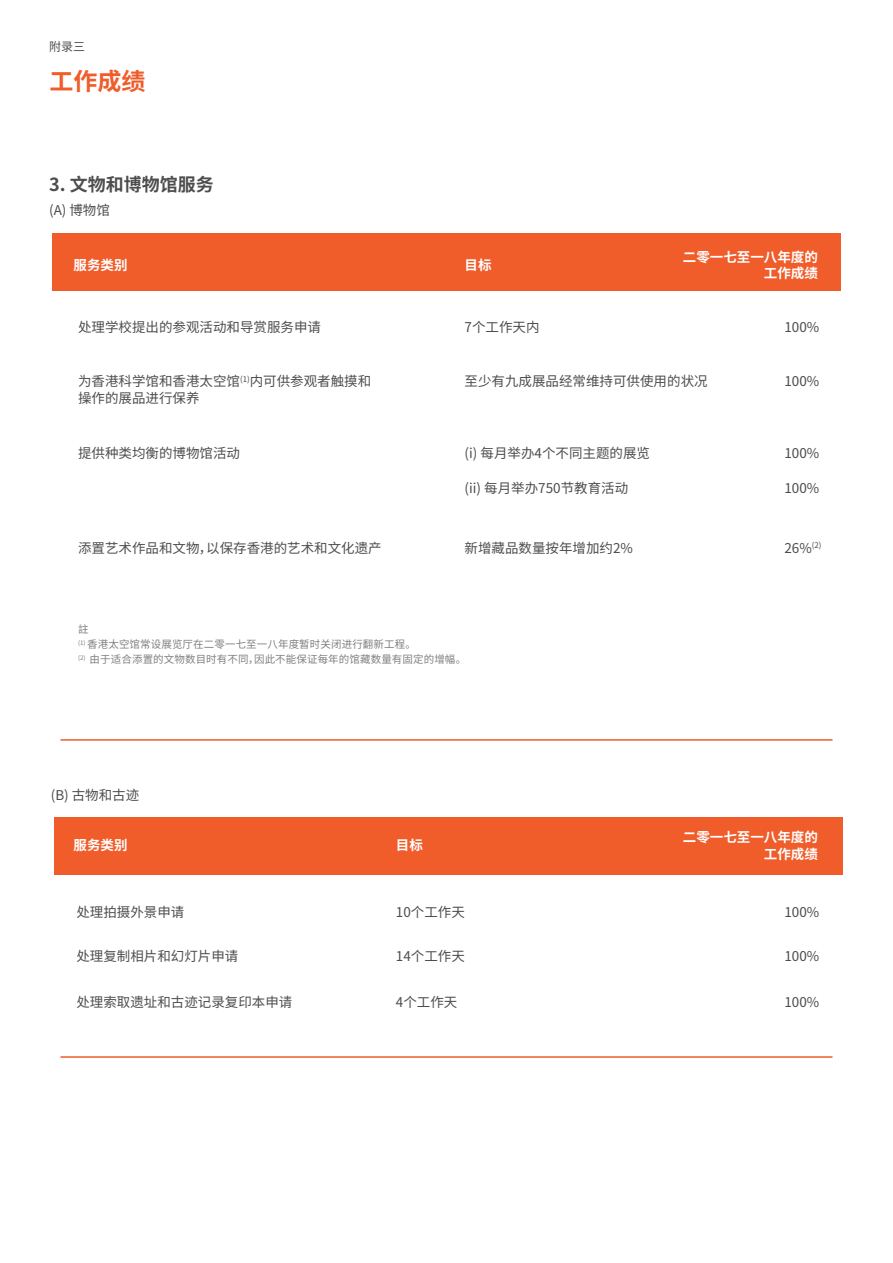
<style>
.page{position:relative;width:893px;height:1263px;background:#fff}
.page>*{position:absolute;margin:0;border:0;box-sizing:border-box;transform-origin:0 0}
.t1{font:700 24px "Noto Sans CJ Ksc";color:#f05c2a}
.t2{font:700 18px "Noto Sans CJ Ksc";color:#4d4d4d}
.t3{font:13.5px/16.2px "Noto Sans CJ Ksc";color:#4d4d4d}
.t4{font:700 13.5px/16.2px "Noto Sans CJ Ksc";color:#fff;text-align:right}
.t5{font:12px "Noto Sans CJ Ksc";color:#4d4d4d}
.t6{font:10.5px/15px "Noto Sans CJ Ksc";letter-spacing:.01em;color:#808080}
</style>
<div class="page">
<div style="left:52px;top:233px;width:788px;height:57px;background:#f05c2a"></div>
<div style="left:54px;top:817px;width:788px;height:58px;background:#f05c2a"></div>
<hr style="left:60px;top:739px;width:772px;height:2px;background:#f05c2a">
<hr style="left:60px;top:1056px;width:772px;height:2px;background:#f05c2a">
<p class="t5" style="left:49px;top:40px;width:37px">附录三</p>
<h1 class="t1" style="left:50px;top:68px;width:97px">工作成绩</h1>
<h2 class="t2" style="left:49px;top:174px;width:166px">3. 文物和博物馆服务</h2>
<p class="t3" style="left:49px;top:203px;width:62px">(A) 博物馆</p>
<p class="t4" style="left:74px;top:257px;width:55px">服务类别</p>
<p class="t4" style="left:465px;top:257px;width:28px">目标</p>
<p class="t4" style="left:683px;top:249px;width:136px">二零一七至一八年度的工作成绩</p>
<p class="t3" style="left:78px;top:319px;width:245px">处理学校提出的参观活动和导赏服务申请</p>
<p class="t3" style="left:465px;top:319px;width:76px">7个工作天内</p>
<p class="t3" style="left:784px;top:319px;width:36px">100%</p>
<p class="t3" style="left:78px;top:374px;width:295px">为香港科学馆和香港太空馆<sup>(1)</sup>内可供参观者触摸和操作的展品进行保养</p>
<p class="t3" style="left:465px;top:374px;width:244px">至少有九成展品经常维持可供使用的状况</p>
<p class="t3" style="left:784px;top:373px;width:36px">100%</p>
<p class="t3" style="left:78px;top:445px;width:164px">提供种类均衡的博物馆活动</p>
<p class="t3" style="left:465px;top:445px;width:187px">(i) 每月举办4个不同主题的展览</p>
<p class="t3" style="left:784px;top:445px;width:36px">100%</p>
<p class="t3" style="left:78px;top:540px;width:305px">添置艺术作品和文物，以保存香港的艺术和文化遗产</p>
<p class="t3" style="left:465px;top:480px;width:165px">(ii) 每月举办750节教育活动</p>
<p class="t3" style="left:784px;top:480px;width:36px">100%</p>
<p class="t3" style="left:465px;top:540px;width:170px">新增藏品数量按年增加约2%</p>
<p class="t3" style="left:784px;top:540px;width:39px">26%<sup>(2)</sup></p>
<p class="t6" style="left:78px;top:622px;width:390px">註<br><sup>(1)</sup> 香港太空馆常设展览厅在二零一七至一八年度暂时关闭进行翻新工程。<br><sup>(2)</sup> 由于适合添置的文物数目时有不同，因此不能保证每年的馆藏数量有固定的增幅。</p>
<p class="t3" style="left:51px;top:787px;width:90px">(B) 古物和古迹</p>
<p class="t4" style="left:74px;top:837px;width:56px">服务类别</p>
<p class="t4" style="left:396px;top:837px;width:28px">目标</p>
<p class="t4" style="left:683px;top:830px;width:136px">二零一七至一八年度的工作成绩</p>
<p class="t3" style="left:76px;top:904px;width:109px">处理拍摄外景申请</p>
<p class="t3" style="left:396px;top:904px;width:70px">10个工作天</p>
<p class="t3" style="left:784px;top:904px;width:36px">100%</p>
<p class="t3" style="left:76px;top:948px;width:164px">处理复制相片和幻灯片申请</p>
<p class="t3" style="left:396px;top:948px;width:70px">14个工作天</p>
<p class="t3" style="left:784px;top:948px;width:36px">100%</p>
<p class="t3" style="left:76px;top:994px;width:218px">处理索取遗址和古迹记录复印本申请</p>
<p class="t3" style="left:396px;top:994px;width:63px">4个工作天</p>
<p class="t3" style="left:784px;top:994px;width:36px">100%</p>
</div>
